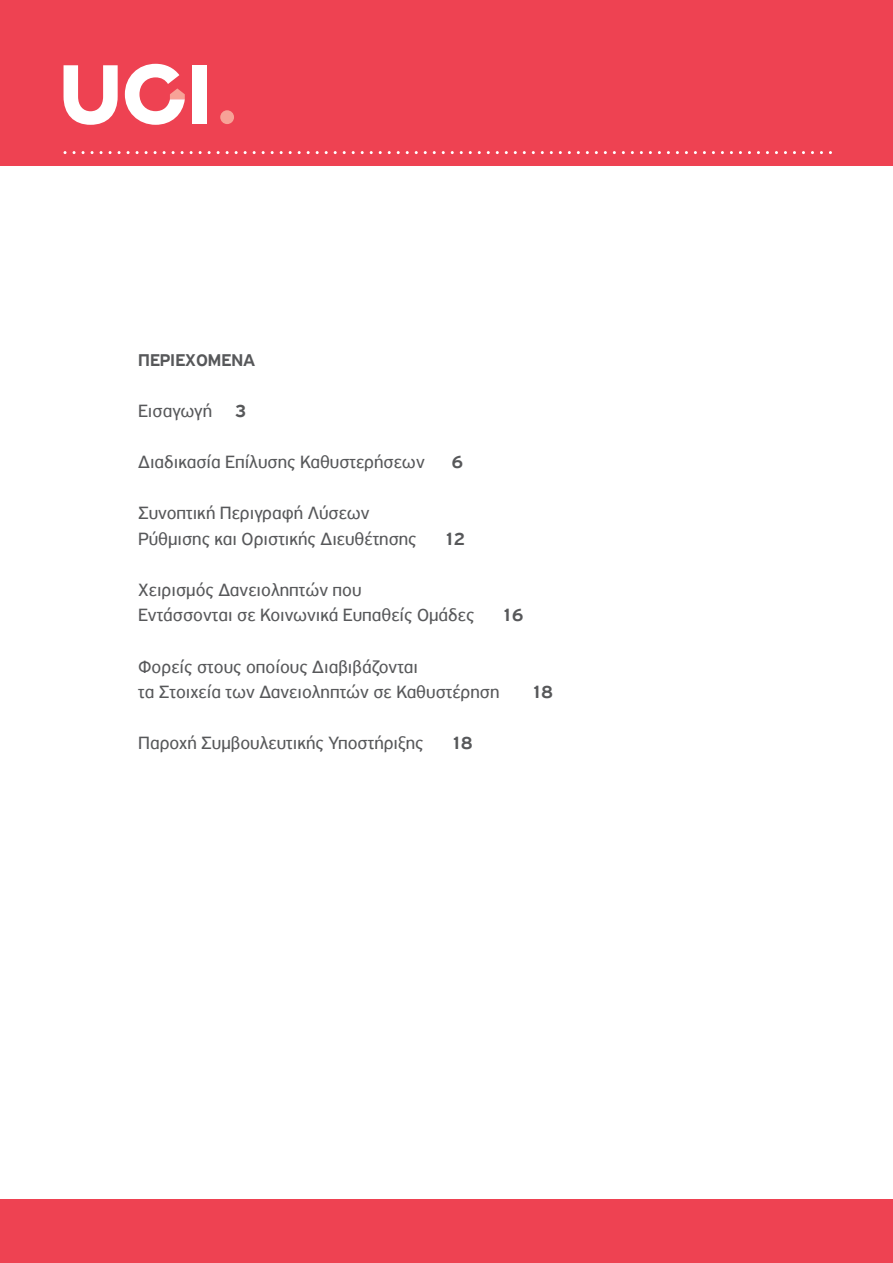
<style>
.page{position:relative;width:893px;height:1263px;background:#fff}
.page>*{position:absolute;margin:0;border:0;box-sizing:border-box;transform-origin:0 0}
.t1{font:18.75px/25.5px "PF Highway Sans Pro";color:#57585a}
.t2{font:500 18.75px "PF Highway Sans Pro";letter-spacing:-.085em;color:#57585a}
.t3{font:500 18px "PF Highway Sans Pro";color:#57585a}
.s1{font-weight:500}
</style>
<div class="page">
<div style="left:0;top:0;width:893px;height:166px;background:#ee4252"></div>
<svg style="left:64px;top:151px;width:768px;height:3px"></svg>
<div style="left:0;top:1199px;width:893px;height:64px;background:#ee4252"></div>
<svg style="left:64px;top:65px;width:54px;height:60px"></svg>
<svg style="left:125px;top:64px;width:60px;height:61px"></svg>
<div style="left:192px;top:65px;width:14px;height:59px;background:#fff"></div>
<div style="left:220px;top:110px;width:14px;height:14px;background:#f7a297;border-radius:50%"></div>
<p class="t3" style="left:138px;top:350px;width:119px">ΠΕΡΙΕΧΟΜΕΝΑ</p>
<p class="t1" style="left:138px;top:398px;width:110px">Eισαγωγή <span class="s1">3</span></p>
<p class="t1" style="left:138px;top:449px;width:288px">Διαδικασία Επίλυσης Καθυστερήσεων</p>
<p class="t2" style="left:451px;top:451px;width:13px">6</p>
<p class="t1" style="left:138px;top:500px;width:280px">Συνοπτική Περιγραφή Λύσεων<br>Ρύθμισης και Οριστικής Διευθέτησης</p>
<p class="t2" style="left:443px;top:528px;width:24px">12</p>
<p class="t1" style="left:138px;top:577px;width:338px">Χειρισμός Δανειοληπτών που<br>Εντάσσονται σε Κοινωνικά Ευπαθείς Ομάδες</p>
<p class="t2" style="left:501px;top:604px;width:24px">16</p>
<p class="t1" style="left:138px;top:653px;width:363px">Φορείς στους οποίους Διαβιβάζονται<br>τα Στοιχεία των Δανειοληπτών σε Καθυστέρηση</p>
<p class="t1" style="left:138px;top:730px;width:287px">Παροχή Συμβουλευτικής Υποστήριξης</p>
<p class="t2" style="left:450px;top:732px;width:24px">18</p>
<p class="t2" style="left:531px;top:681px;width:24px">18</p>
</div>
